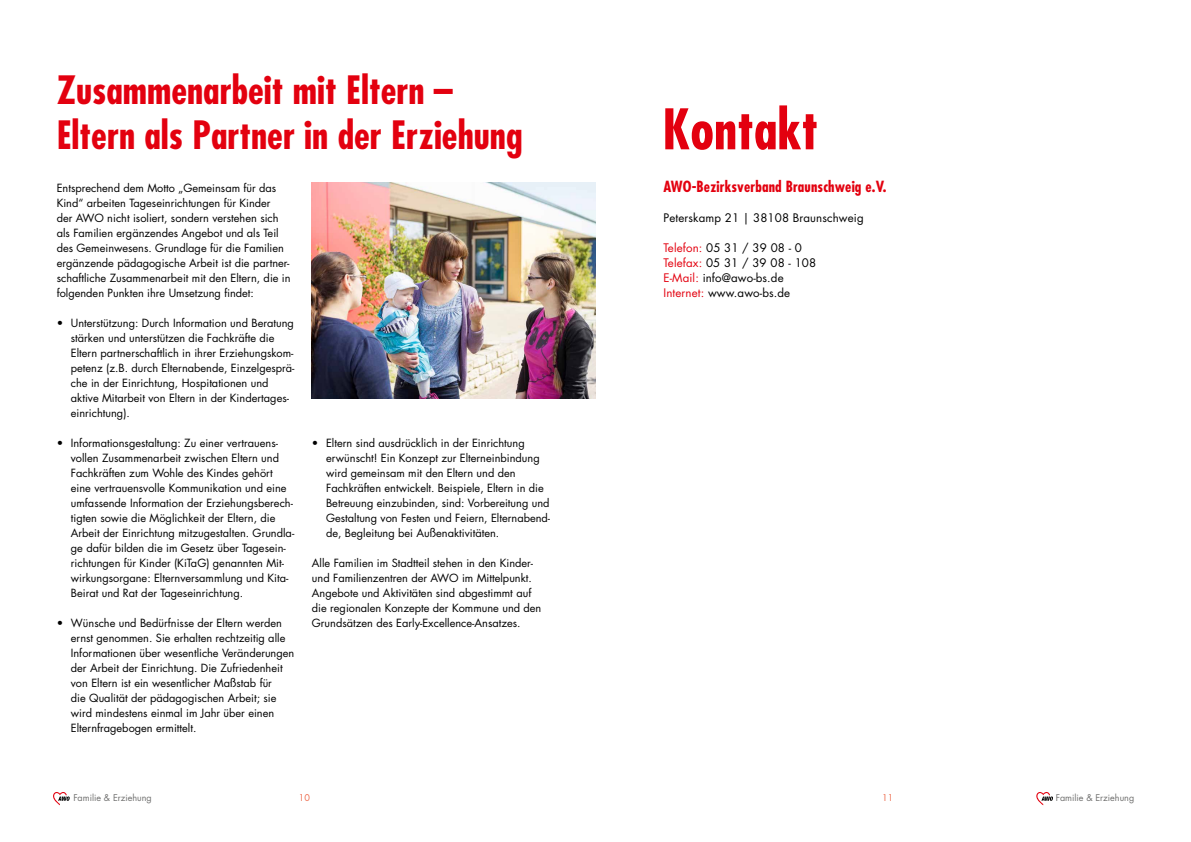
<style>
.page{position:relative;width:1191px;height:842px;background:#fff}
.page>*{position:absolute;margin:0;border:0;box-sizing:border-box;transform-origin:0 0}
.t1{font:700 condensed 54.4px "Futura";color:#e3000f}
.t2{font:700 condensed 38px/45.6px "Futura";color:#e3000f}
.t3{font:700 condensed 15px "Futura";letter-spacing:.01em;color:#e3000f}
.t4{font:11.5px/15px "Futura";letter-spacing:.01em;color:#000}
.t5{font:11px/15px "Futura";color:#000}
.t6{font:9px "Futura";color:#6f6f6e}
.t7{font:9px "Futura";color:#ed694a}
.s1{color:#e3000f}
</style>
<div class="page">
<svg style="left:53px;top:792px;width:17px;height:13px"></svg>
<svg style="left:1036px;top:792px;width:17px;height:13px"></svg>
<img style="left:312px;top:182px;width:283px;height:216px">
<h2 class="t2" style="left:57px;top:67px;width:467px">Zusammenarbeit mit Eltern –<br>Eltern als Partner in der Erziehung</h2>
<p class="t5" style="left:57px;top:180px;width:235px">Entsprechend dem Motto „Gemeinsam für das Kind“ arbeiten Tageseinrichtungen für Kinder<br>der AWO nicht isoliert, sondern verstehen sich als Familien ergänzendes Angebot und als Teil des Gemeinwesens. Grundlage für die Familien ergänzende pädagogische Arbeit ist die partner&shy;schaftliche Zusammenarbeit mit den Eltern, die in folgenden Punkten ihre Umsetzung findet:</p>
<p class="t5" style="left:71px;top:315px;width:225px;text-indent:-14px">• Unterstützung: Durch Information und Beratung stärken und unterstützen die Fachkräfte die Eltern partnerschaftlich in ihrer Erziehungskom&shy;petenz (z.B. durch Elternabende, Einzelgesprä&shy;che in der Einrichtung, Hospitationen und aktive Mitarbeit von Eltern in der Kindertages&shy;einrichtung).</p>
<p class="t5" style="left:71px;top:435px;width:225px;text-indent:-14px">• Informationsgestaltung: Zu einer vertrauens&shy;vollen Zusammenarbeit zwischen Eltern und Fachkräften zum Wohle des Kindes gehört eine vertrauensvolle Kommunikation und eine umfassende Information der Erziehungsberech&shy;tigten sowie die Möglichkeit der Eltern, die Arbeit der Einrichtung mitzugestalten. Grundla&shy;ge dafür bilden die im Gesetz über Tagesein&shy;richtungen für Kinder (KiTaG) genannten Mit&shy;wirkungsorgane: Elternversammlung und Kita-Beirat und Rat der Tageseinrichtung.</p>
<p class="t5" style="left:71px;top:615px;width:225px;text-indent:-14px">• Wünsche und Bedürfnisse der Eltern werden ernst genommen. Sie erhalten rechtzeitig alle Informationen über wesentliche Veränderungen der Arbeit der Einrichtung. Die Zufriedenheit von Eltern ist ein wesentlicher Maßstab für<br>die Qualität der pädagogischen Arbeit; sie wird mindestens einmal im Jahr über einen Elternfragebogen ermittelt.</p>
<p class="t5" style="left:326px;top:435px;width:226px;text-indent:-14px">• Eltern sind ausdrücklich in der Einrichtung erwünscht! Ein Konzept zur Elterneinbindung wird gemeinsam mit den Eltern und den Fachkräften entwickelt. Beispiele, Eltern in die Betreuung einzubinden, sind: Vorbereitung und Gestaltung von Festen und Feiern, Elternabend&shy;de, Begleitung bei Außenaktivitäten.</p>
<p class="t5" style="left:312px;top:555px;width:231px">Alle Familien im Stadtteil stehen in den Kinder&shy;und Familienzentren der AWO im Mittelpunkt.<br>Angebote und Aktivitäten sind abgestimmt auf die regionalen Konzepte der Kommune und den Grundsätzen des Early-Excellence-Ansatzes.</p>
<h1 class="t1" style="left:662px;top:95px;width:157px">Kontakt</h1>
<h3 class="t3" style="left:663px;top:177px;width:224px">AWO-Bezirksverband Braunschweig e.V.</h3>
<p class="t4" style="left:663px;top:210px;width:202px">Peterskamp 21 | 38108 Braunschweig</p>
<p class="t4" style="left:663px;top:240px;width:154px"><span class="s1">Telefon:</span> 05 31 / 39 08 - 0<br><span class="s1">Telefax:</span> 05 31 / 39 08 - 108<br><span class="s1">E-Mail:</span> info@awo-bs.de<br><span class="s1">Internet:</span> www.awo-bs.de</p>
<p class="t6" style="left:73px;top:792px;width:80px">Familie &amp; Erziehung</p>
<p class="t7" style="left:299px;top:792px;width:13px">10</p>
<p class="t7" style="left:882px;top:792px;width:13px">11</p>
<p class="t6" style="left:1055px;top:792px;width:80px">Familie &amp; Erziehung</p>
</div>
